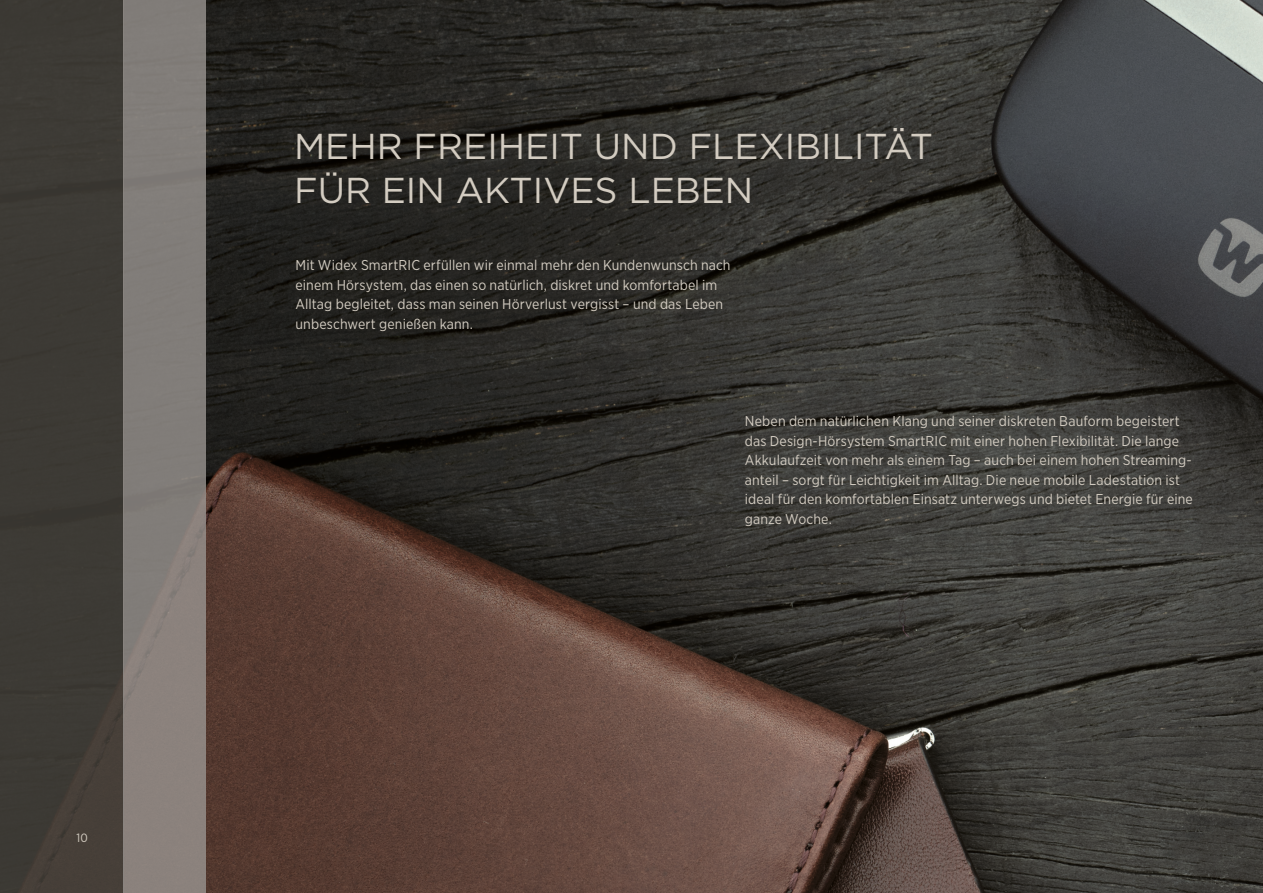
<style>
.page{position:relative;width:1263px;height:893px;background:#fff}
.page>*{position:absolute;margin:0;border:0;box-sizing:border-box;transform-origin:0 0}
.t1{font:36px/43.2px "Gotham";color:#d3ccc1}
.t2{font:14.25px/19.5px "Gotham Narrow";letter-spacing:.01em;color:#d3ccc1}
.t3{font:12px "Gotham Narrow";color:#d3ccc1}
</style>
<div class="page">
<img style="left:206px;top:0;width:1057px;height:893px">
<div style="left:0;top:0;width:123px;height:893px;background:#3d3a35"></div>
<div style="left:123px;top:0;width:83px;height:893px;background:#817d7a"></div>
<p class="t3" style="left:77px;top:830px;width:13px">10</p>
<h1 class="t1" style="left:294px;top:124px;width:641px">MEHR FREIHEIT UND FLEXIBILITÄT<br>FÜR EIN AKTIVES LEBEN</h1>
<p class="t2" style="left:296px;top:255px;width:436px">Mit Widex SmartRIC erfüllen wir einmal mehr den Kundenwunsch nach einem Hörsystem, das einen so natürlich, diskret und komfortabel im Alltag begleitet, dass man seinen Hörverlust vergisst – und das Leben unbeschwert genießen kann.</p>
<p class="t2" style="left:745px;top:411px;width:449px">Neben dem natürlichen Klang und seiner diskreten Bauform begeistert das Design-Hörsystem SmartRIC mit einer hohen Flexibilität. Die lange Akkulaufzeit von mehr als einem Tag – auch bei einem hohen Streaming&shy;anteil – sorgt für Leichtigkeit im Alltag. Die neue mobile Ladestation ist ideal für den komfortablen Einsatz unterwegs und bietet Energie für eine ganze Woche.</p>
</div>
